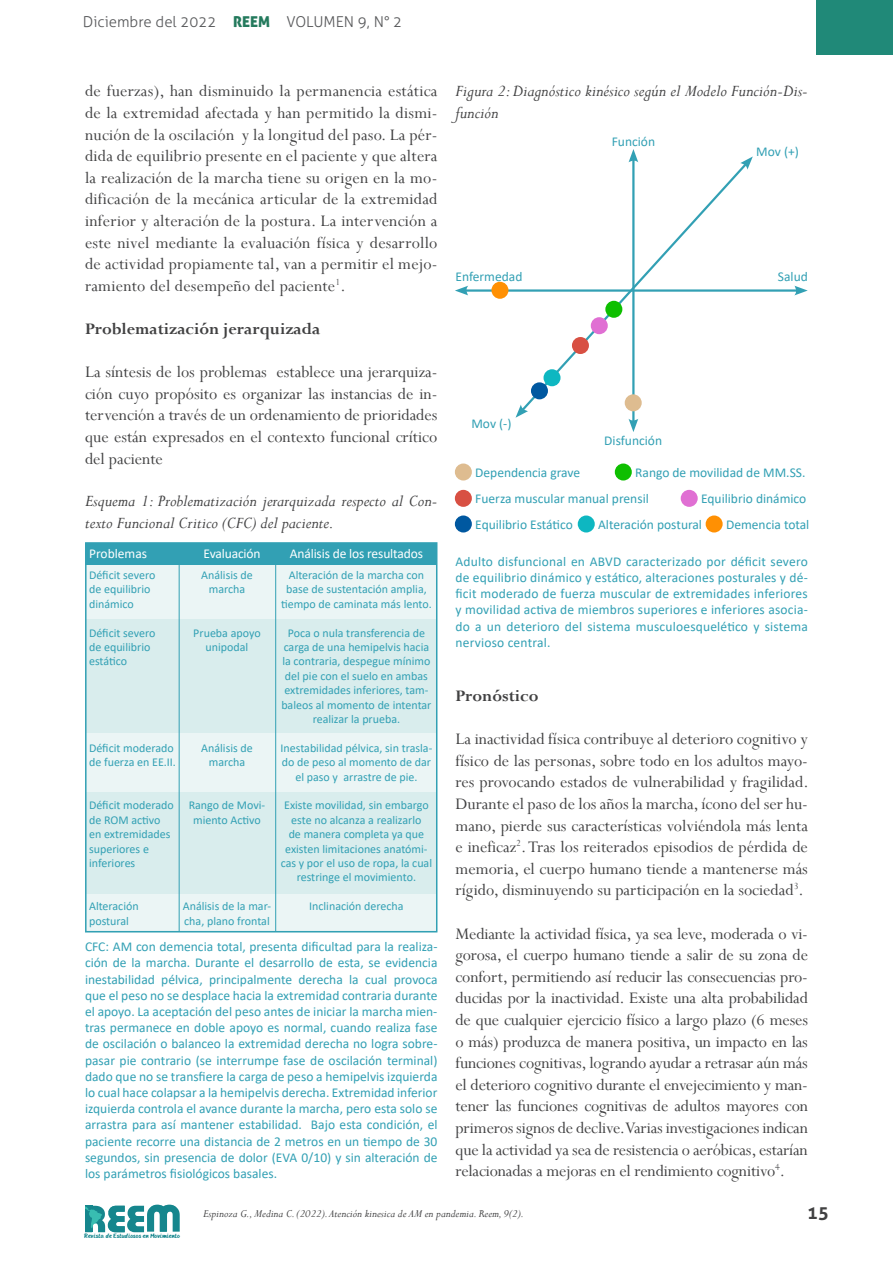
<style>
.page{position:relative;width:893px;height:1263px;background:#fff}
.page>*{position:absolute;margin:0;border:0;box-sizing:border-box;transform-origin:0 0}
.t1{font:18px/21.6px "Perpetua";color:#414142;text-align:justify}
.t2{font:italic 18px/21.6px "Perpetua";color:#414142}
.t3{font:700 18px "Perpetua";color:#414142}
.t4{font:700 18px "Aller";color:#414142}
.t5{font:300 15px "Aller";color:#58595b}
.t6{font:13.5px/16.2px "Calibri";color:#32a0b4;text-align:justify}
.t7{font:13.5px "Calibri";letter-spacing:-.01em;color:#fff}
.t8{font:12px/14.4px "Calibri";color:#32a0b4;text-align:center}
.t9{font:italic 12px "Perpetua";color:#414142}
.t10{font:6.45px "HANDYHANDY";color:#15868d}
.s1{font-family:"Aller Display";font-weight:400;color:#247a5d}
</style>
<div class="page">
<div style="left:816px;top:0;width:77px;height:54px;background:#208978"></div>
<svg style="left:85px;top:1204px;width:95px;height:28px"></svg>
<div style="left:85px;top:565px;width:352px;height:54px;background:#ebf5f5"></div>
<div style="left:85px;top:733px;width:352px;height:60px;background:#ebf5f5"></div>
<div style="left:85px;top:894px;width:352px;height:38px;background:#ebf5f5"></div>
<div style="left:85px;top:793px;width:352px;height:101px;background:#d9eded"></div>
<div style="left:85px;top:620px;width:352px;height:113px;background:#d9eded"></div>
<div style="left:85px;top:543px;width:352px;height:22px;background:#32a0b4"></div>
<div style="left:85px;top:542px;width:352px;height:390px;border:2px solid #32a0b4"></div>
<hr style="left:179px;top:565px;width:1px;height:367px;background:#32a0b4">
<hr style="left:275px;top:565px;width:1px;height:366px;background:#32a0b4">
<hr style="left:464px;top:289px;width:334px;height:3px;background:#32a0b4">
<svg style="left:455px;top:286px;width:13px;height:9px"></svg>
<svg style="left:794px;top:286px;width:14px;height:9px"></svg>
<svg style="left:519px;top:162px;width:231px;height:252px"></svg>
<svg style="left:516px;top:404px;width:12px;height:14px"></svg>
<svg style="left:740px;top:156px;width:13px;height:14px"></svg>
<hr style="left:632px;top:158px;width:2px;height:265px;background:#32a0b4">
<svg style="left:628px;top:419px;width:10px;height:13px"></svg>
<svg style="left:628px;top:149px;width:10px;height:13px"></svg>
<div style="left:605px;top:301px;width:17px;height:17px;background:#0ebf00;border-radius:50%"></div>
<div style="left:625px;top:394px;width:17px;height:17px;background:#debc90;border-radius:50%"></div>
<div style="left:543px;top:369px;width:17px;height:17px;background:#0eb7c1;border-radius:50%"></div>
<div style="left:572px;top:337px;width:17px;height:17px;background:#d85043;border-radius:50%"></div>
<div style="left:531px;top:382px;width:17px;height:17px;background:#0058a0;border-radius:50%"></div>
<div style="left:491px;top:282px;width:17px;height:17px;background:#ff9003;border-radius:50%"></div>
<div style="left:591px;top:317px;width:17px;height:17px;background:#e06fd3;border-radius:50%"></div>
<div style="left:455px;top:515px;width:17px;height:17px;background:#0058a0;border-radius:50%"></div>
<div style="left:578px;top:515px;width:17px;height:17px;background:#0eb7c1;border-radius:50%"></div>
<div style="left:455px;top:463px;width:17px;height:17px;background:#debc90;border-radius:50%"></div>
<div style="left:455px;top:490px;width:17px;height:17px;background:#d85043;border-radius:50%"></div>
<div style="left:706px;top:515px;width:17px;height:17px;background:#ff9003;border-radius:50%"></div>
<div style="left:615px;top:463px;width:17px;height:17px;background:#0ebf00;border-radius:50%"></div>
<div style="left:681px;top:490px;width:17px;height:17px;background:#e06fd3;border-radius:50%"></div>
<p class="t5" style="left:83px;top:13px;width:321px">Diciembre del 2022 <span class="s1">REEM</span> VOLUMEN 9, N° 2</p>
<p class="t1" style="left:85px;top:80px;width:354px">de fuerzas), han disminuido la permanencia estática de la extremidad afectada y han permitido la dismi&shy;nución de la oscilación y la longitud del paso. La pér&shy;dida de equilibrio presente en el paciente y que altera la realización de la marcha tiene su origen en la mo&shy;dificación de la mecánica articular de la extremidad inferior y alteración de la postura. La intervención a este nivel mediante la evaluación física y desarrollo de actividad propiamente tal, van a permitir el mejo&shy;ramiento del desempeño del paciente<sup>1</sup>.</p>
<p class="t3" style="left:85px;top:317px;width:237px">Problematización jerarquizada</p>
<p class="t1" style="left:85px;top:361px;width:354px">La síntesis de los problemas establece una jerarquiza&shy;ción cuyo propósito es organizar las instancias de in&shy;tervención a través de un ordenamiento de prioridades que están expresados en el contexto funcional crítico del paciente</p>
<p class="t2" style="left:85px;top:490px;width:354px">Esquema 1: Problematización jerarquizada respecto al Con&shy;texto Funcional Critico (CFC) del paciente.</p>
<p class="t7" style="left:89px;top:544px;width:60px">Problemas</p>
<p class="t7" style="left:204px;top:544px;width:59px">Evaluación</p>
<p class="t7" style="left:290px;top:544px;width:135px">Análisis de los resultados</p>
<p class="t8" style="left:89px;top:567px;width:68px;text-align:left">Déficit severo de equilibrio dinámico</p>
<p class="t8" style="left:89px;top:625px;width:68px;text-align:left">Déficit severo de equilibrio estático</p>
<p class="t8" style="left:201px;top:567px;width:53px">Análisis de marcha</p>
<p class="t8" style="left:193px;top:625px;width:69px">Prueba apoyo unipodal</p>
<p class="t8" style="left:281px;top:567px;width:152px">Alteración de la marcha con base de sustentación amplia, tiempo de caminata más lento.</p>
<p class="t8" style="left:281px;top:625px;width:152px">Poca o nula transferencia de carga de una hemipelvis hacia la contraria, despegue mínimo del pie con el suelo en ambas extremidades inferiores, tam&shy;baleos al momento de intentar realizar la prueba.</p>
<p class="t8" style="left:281px;top:740px;width:153px">Inestabilidad pélvica, sin trasla&shy;do de peso al momento de dar el paso y arrastre de pie.</p>
<p class="t8" style="left:281px;top:798px;width:153px">Existe movilidad, sin embargo este no alcanza a realizarlo<br>de manera completa ya que existen limitaciones anatómi&shy;cas y por el uso de ropa, la cual restringe el movimiento.</p>
<p class="t8" style="left:309px;top:899px;width:96px">Inclinación derecha</p>
<p class="t8" style="left:89px;top:740px;width:88px;text-align:left">Déficit moderado de fuerza en EE.II.</p>
<p class="t8" style="left:89px;top:798px;width:86px;text-align:left">Déficit moderado de ROM activo en extremidades superiores e inferiores</p>
<p class="t8" style="left:89px;top:899px;width:51px;text-align:left">Alteración postural</p>
<p class="t6" style="left:85px;top:938px;width:354px">CFC: AM con demencia total, presenta dificultad para la realiza&shy;ción de la marcha. Durante el desarrollo de esta, se evidencia inestabilidad pélvica, principalmente derecha la cual provoca que el peso no se desplace hacia la extremidad contraria durante el apoyo. La aceptación del peso antes de iniciar la marcha mien&shy;tras permanece en doble apoyo es normal, cuando realiza fase de oscilación o balanceo la extremidad derecha no logra sobre&shy;pasar pie contrario (se interrumpe fase de oscilación terminal) dado que no se transfiere la carga de peso a hemipelvis izquierda lo cual hace colapsar a la hemipelvis derecha. Extremidad inferior izquierda controla el avance durante la marcha, pero esta solo se arrastra para así mantener estabilidad. Bajo esta condición, el paciente recorre una distancia de 2 metros en un tiempo de 30 segundos, sin presencia de dolor (EVA 0/10) y sin alteración de los parámetros fisiológicos basales.</p>
<p class="t8" style="left:201px;top:740px;width:53px">Análisis de marcha</p>
<p class="t8" style="left:189px;top:798px;width:78px">Rango de Movi&shy;miento Activo</p>
<p class="t8" style="left:183px;top:899px;width:90px;text-align:left">Análisis de la mar&shy;cha, plano frontal</p>
<p class="t2" style="left:455px;top:80px;width:354px">Figura 2: Diagnóstico kinésico según el Modelo Función-Dis&shy;función</p>
<p class="t6" style="left:612px;top:133px;width:45px">Función</p>
<p class="t6" style="left:756px;top:143px;width:44px">Mov (+)</p>
<p class="t6" style="left:455px;top:268px;width:68px">Enfermedad</p>
<p class="t6" style="left:778px;top:268px;width:31px">Salud</p>
<p class="t6" style="left:471px;top:415px;width:42px">Mov (-)</p>
<p class="t6" style="left:604px;top:432px;width:59px">Disfunción</p>
<p class="t6" style="left:635px;top:459px;width:173px;line-height:26.2px;text-align:right">Rango de movilidad de MM.SS.<br>Equilibrio dinámico</p>
<p class="t6" style="left:475px;top:459px;width:175px;line-height:26.2px">Dependencia grave<br>Fuerza muscular manual prensil</p>
<p class="t6" style="left:475px;top:516px;width:99px">Equilibrio Estático</p>
<p class="t6" style="left:598px;top:516px;width:105px">Alteración postural</p>
<p class="t6" style="left:726px;top:516px;width:85px">Demencia total</p>
<p class="t6" style="left:455px;top:553px;width:354px">Adulto disfuncional en ABVD caracterizado por déficit severo de equilibrio dinámico y estático, alteraciones posturales y dé&shy;ficit moderado de fuerza muscular de extremidades inferiores y movilidad activa de miembros superiores e inferiores asocia&shy;do a un deterioro del sistema musculoesquelético y sistema nervioso central.</p>
<p class="t3" style="left:455px;top:684px;width:84px">Pronóstico</p>
<p class="t1" style="left:455px;top:728px;width:355px">La inactividad física contribuye al deterioro cognitivo y físico de las personas, sobre todo en los adultos mayo&shy;res provocando estados de vulnerabilidad y fragilidad.<br>Durante el paso de los años la marcha, ícono del ser hu&shy;mano, pierde sus características volviéndola más lenta e ineficaz<sup>2</sup>. Tras los reiterados episodios de pérdida de memoria, el cuerpo humano tiende a mantenerse más rígido, disminuyendo su participación en la sociedad<sup>3</sup>.</p>
<p class="t1" style="left:455px;top:922px;width:354px">Mediante la actividad física, ya sea leve, moderada o vi&shy;gorosa, el cuerpo humano tiende a salir de su zona de confort, permitiendo así reducir las consecuencias pro&shy;ducidas por la inactividad. Existe una alta probabilidad de que cualquier ejercicio físico a largo plazo (6 meses o más) produzca de manera positiva, un impacto en las funciones cognitivas, logrando ayudar a retrasar aún más el deterioro cognitivo durante el envejecimiento y man&shy;tener las funciones cognitivas de adultos mayores con primeros signos de declive. Varias investigaciones indican que la actividad ya sea de resistencia o aeróbicas, estarían relacionadas a mejoras en el rendimiento cognitivo<sup>4</sup>.</p>
<p class="t10" style="left:84px;top:1233px;width:97px">Revista de Estudiosos en Movimiento</p>
<p class="t9" style="left:203px;top:1206px;width:322px">Espinoza G., Medina C. (2022). Atención kinesica de AM en pandemia. Reem, 9(2).</p>
<p class="t4" style="left:807px;top:1201px;width:23px">15</p>
</div>
